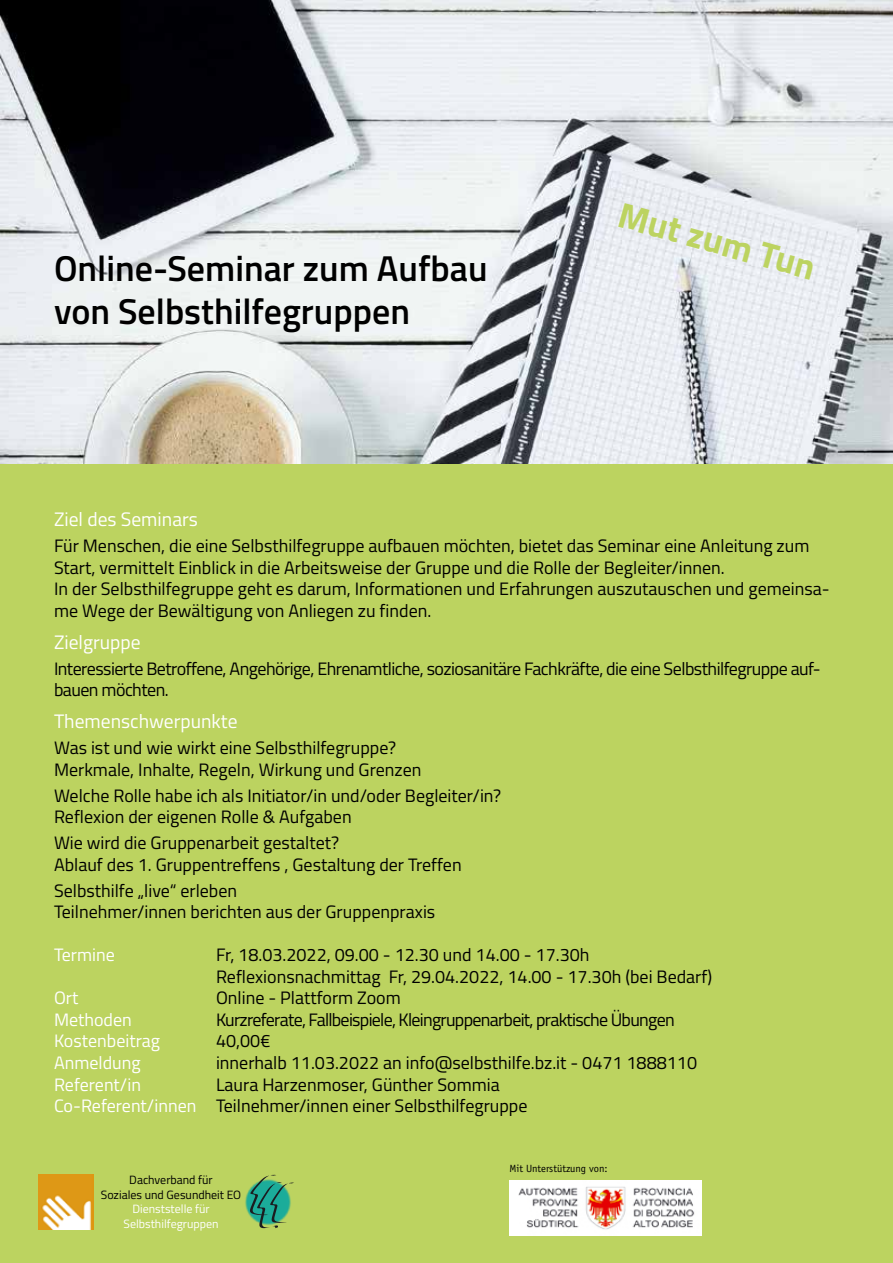
<style>
.page{position:relative;width:893px;height:1263px;background:#fff}
.page>*{position:absolute;margin:0;border:0;box-sizing:border-box;transform-origin:0 0}
.t1{font:600 36px/43.2px "Titillium";color:#000}
.t2{font:700 36px "Titillium";color:#bcd360}
.t3{font:19.5px "Titillium";color:#fff}
.t4{font:18px/21.6px "Titillium";color:#000}
.t5{font:18px/21.6px "Titillium";letter-spacing:-.03em;color:#000}
.t6{font:18px "Titillium";letter-spacing:-.04em;color:#000}
.t7{font:18px "Titillium";color:#fff}
.t8{font:12px/14.4px "Titillium";color:#000;text-align:center}
.t9{font:12px/14.4px "Titillium";color:#fff;text-align:center}
.t10{font:10.5px "Officina Sans Std";color:#000}
.s1{color:#fff}
</style>
<div class="page">
<div style="left:0;top:452px;width:893px;height:811px;background:#bcd360"></div>
<img style="left:509px;top:1180px;width:193px;height:55px">
<img style="left:0;top:0;width:893px;height:463px">
<img style="left:38px;top:1174px;width:56px;height:55px">
<img style="left:245px;top:1188px;width:31px;height:41px">
<svg style="left:250px;top:1174px;width:44px;height:54px"></svg>
<h1 class="t1" style="left:54px;top:245px;width:435px">Online-Seminar zum Aufbau von Selbsthilfegruppen</h1>
<h1 class="t2" style="left:626px;top:188px;width:204px;rotate:15deg">Mut zum Tun</h1>
<p class="t3" style="left:54px;top:505px;width:145px">Ziel des Seminars</p>
<p class="t4" style="left:54px;top:534px;width:777px">Für Menschen, die eine Selbsthilfegruppe aufbauen möchten, bietet das Seminar eine Anleitung zum Start, vermittelt Einblick in die Arbeitsweise der Gruppe und die Rolle der Begleiter/innen.<br>In der Selbsthilfegruppe geht es darum, Informationen und Erfahrungen auszutauschen und gemeinsa&shy;me Wege der Bewältigung von Anliegen zu finden.</p>
<p class="t3" style="left:54px;top:628px;width:88px">Zielgruppe</p>
<p class="t5" style="left:54px;top:657px;width:768px">Interessierte Betroffene, Angehörige, Ehrenamtliche, soziosanitäre Fachkräfte, die eine Selbsthilfegruppe auf&shy;bauen möchten.</p>
<p class="t3" style="left:54px;top:707px;width:185px">Themenschwerpunkte</p>
<p class="t4" style="left:54px;top:736px;width:369px">Was ist und wie wirkt eine Selbsthilfegruppe?<br>Merkmale, Inhalte, Regeln, Wirkung und Grenzen</p>
<p class="t4" style="left:54px;top:784px;width:449px">Welche Rolle habe ich als Initiator/in und/oder Begleiter/in?<br>Reflexion der eigenen Rolle &amp; Aufgaben</p>
<p class="t4" style="left:54px;top:831px;width:409px">Wie wird die Gruppenarbeit gestaltet?<br>Ablauf des 1. Gruppentreffens , Gestaltung der Treffen</p>
<p class="t4" style="left:54px;top:878px;width:383px">Selbsthilfe „live“ erleben<br>Teilnehmer/innen berichten aus der Gruppenpraxis</p>
<p class="t7" style="left:54px;top:941px;width:62px">Termine</p>
<p class="t4" style="left:216px;top:943px;width:498px">Fr, 18.03.2022, 09.00 - 12.30 und 14.00 - 17.30h<br>Reflexionsnachmittag Fr, 29.04.2022, 14.00 - 17.30h (bei Bedarf)</p>
<p class="t7" style="left:54px;top:985px;width:26px">Ort</p>
<p class="t4" style="left:216px;top:986px;width:186px">Online - Plattform Zoom</p>
<p class="t7" style="left:54px;top:1006px;width:79px">Methoden</p>
<p class="t6" style="left:216px;top:1006px;width:460px">Kurzreferate, Fallbeispiele, Kleingruppenarbeit, praktische Übungen</p>
<p class="t7" style="left:54px;top:1028px;width:108px">Kostenbeitrag</p>
<p class="t4" style="left:216px;top:1029px;width:56px">40,00€</p>
<p class="t7" style="left:54px;top:1049px;width:88px">Anmeldung</p>
<p class="t4" style="left:216px;top:1051px;width:483px">innerhalb 11.03.2022 an info@selbsthilfe.bz.it - 0471 1888110</p>
<p class="t7" style="left:54px;top:1071px;width:88px">Referent/in</p>
<p class="t4" style="left:54px;top:1073px;width:475px;text-indent:162px">Laura Harzenmoser, Günther Sommia<br><span class="s1">Co-Referent/innen</span> Teilnehmer/innen einer Selbsthilfegruppe</p>
<p class="t8" style="left:101px;top:1172px;width:142px">Dachverband für<br>Soziales und Gesundheit EO</p>
<p class="t9" style="left:124px;top:1201px;width:97px">Dienststelle für<br>Selbsthilfegruppen</p>
<p class="t10" style="left:509px;top:1162px;width:100px">Mit Unterstützung von:</p>
</div>
